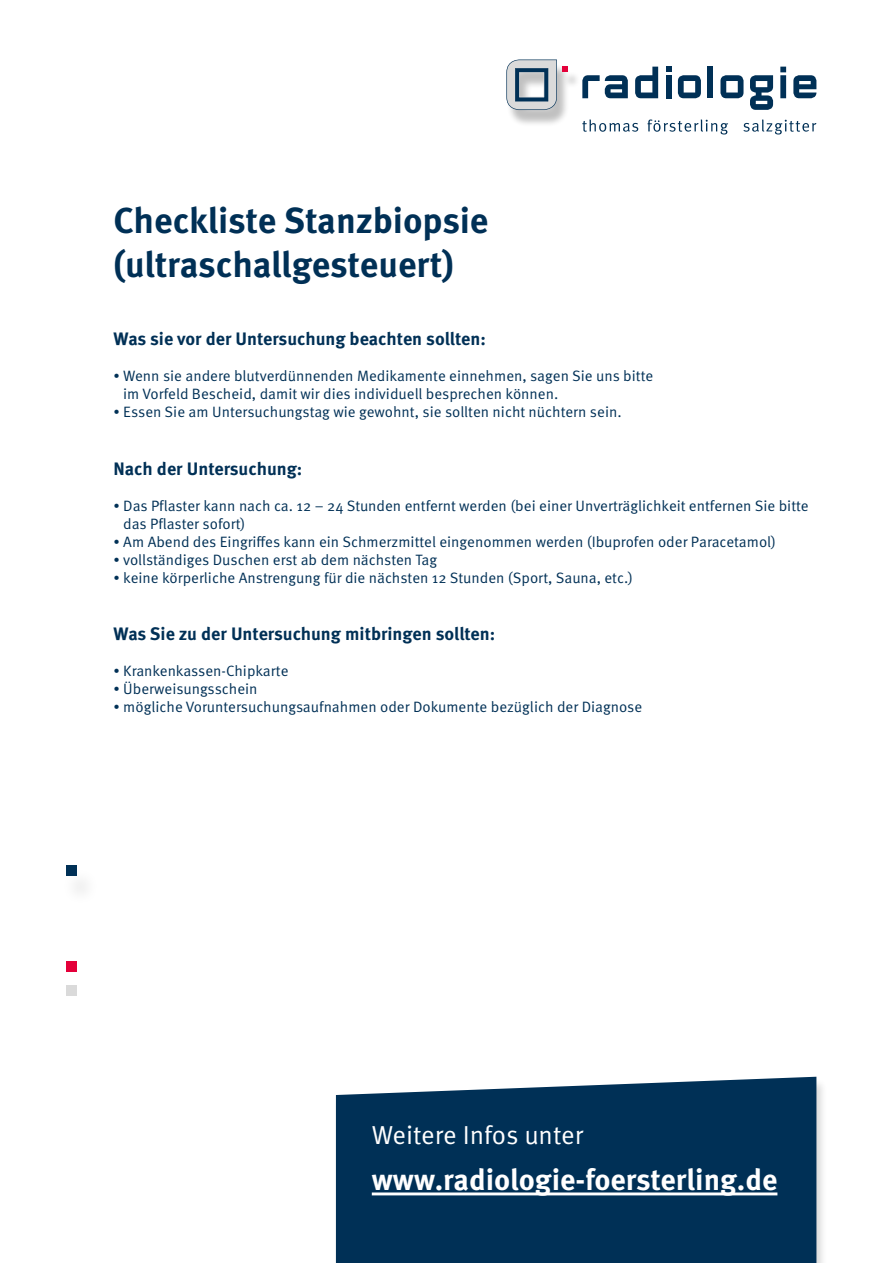
<style>
.page{position:relative;width:893px;height:1263px;background:#fff}
.page>*{position:absolute;margin:0;border:0;box-sizing:border-box;transform-origin:0 0}
.t1{font:700 36px/43.2px "Meta Pro";letter-spacing:-.005em;color:#003056}
.t2{font:700 29.7px "Meta Pro";color:#fff}
.t3{font:26.1px "Meta Pro Norm";letter-spacing:-.005em;color:#fff}
.t4{font:700 18px "Meta Pro";color:#003056}
.t5{font:15px/18px "Meta Pro Norm";color:#003056}
.s1{font-family:"Meta Pro";font-weight:300}
</style>
<div class="page">
<div style="left:506px;top:64px;width:74px;height:63px;background:#000;opacity:.25"></div>
<svg style="left:506px;top:60px;width:62px;height:50px;background:#b3b9c1"></svg>
<svg style="left:635px;top:67px;width:23px;height:31px"></svg>
<div style="left:666px;top:75px;width:5px;height:23px;background:#003056"></div>
<svg style="left:666px;top:67px;width:5px;height:5px"></svg>
<svg style="left:678px;top:75px;width:23px;height:23px"></svg>
<div style="left:707px;top:67px;width:6px;height:31px;background:#003056"></div>
<svg style="left:720px;top:75px;width:24px;height:23px"></svg>
<svg style="left:780px;top:67px;width:6px;height:31px"></svg>
<svg style="left:582px;top:75px;width:46px;height:23px"></svg>
<svg style="left:750px;top:75px;width:23px;height:35px"></svg>
<svg style="left:793px;top:75px;width:23px;height:23px"></svg>
<svg style="left:582px;top:119px;width:56px;height:13px"></svg>
<svg style="left:647px;top:119px;width:81px;height:16px"></svg>
<svg style="left:743px;top:119px;width:73px;height:16px"></svg>
<div style="left:66px;top:865px;width:11px;height:11px;background:#003056"></div>
<div style="left:66px;top:985px;width:11px;height:11px;background:#dadada"></div>
<div style="left:66px;top:961px;width:11px;height:11px;background:#e4003a"></div>
<div style="left:333px;top:1078px;width:495px;height:185px;background:#000;opacity:.15"></div>
<div style="left:336px;top:1077px;width:480px;height:186px;background:#003056"></div>
<hr style="left:372px;top:1192px;width:405px;height:3px;background:#fff">
<h1 class="t1" style="left:113px;top:197px;width:376px">Checkliste Stanzbiopsie (ultraschallgesteuert)</h1>
<p class="t4" style="left:113px;top:325px;width:374px">Was sie vor der Untersuchung beachten sollten:</p>
<p class="t5" style="left:123px;top:366px;width:532px;text-indent:-10px"><span class="s1">•</span> Wenn sie andere blutverdünnenden Medikamente einnehmen, sagen Sie uns bitte im Vorfeld Bescheid, damit wir dies individuell besprechen können.</p>
<p class="t5" style="left:113px;top:402px;width:510px"><span class="s1">•</span> Essen Sie am Untersuchungstag wie gewohnt, sie sollten nicht nüchtern sein.</p>
<p class="t4" style="left:113px;top:454px;width:190px">Nach der Untersuchung:</p>
<p class="t5" style="left:123px;top:495px;width:687px;text-indent:-10px"><span class="s1">•</span> Das Pflaster kann nach ca. 12 – 24 Stunden entfernt werden (bei einer Unverträglichkeit entfernen Sie bitte das Pflaster sofort)</p>
<p class="t5" style="left:113px;top:531px;width:664px"><span class="s1">•</span> Am Abend des Eingriffes kann ein Schmerzmittel eingenommen werden (Ibuprofen oder Paracetamol)</p>
<p class="t5" style="left:113px;top:549px;width:325px"><span class="s1">•</span> vollständiges Duschen erst ab dem nächsten Tag</p>
<p class="t5" style="left:113px;top:567px;width:521px"><span class="s1">•</span> keine körperliche Anstrengung für die nächsten 12 Stunden (Sport, Sauna, etc.)</p>
<p class="t4" style="left:113px;top:620px;width:383px">Was Sie zu der Untersuchung mitbringen sollten:</p>
<p class="t5" style="left:113px;top:661px;width:177px"><span class="s1">•</span> Krankenkassen-Chipkarte</p>
<p class="t5" style="left:113px;top:679px;width:146px"><span class="s1">•</span> Überweisungsschein</p>
<p class="t5" style="left:113px;top:697px;width:530px"><span class="s1">•</span> mögliche Voruntersuchungsaufnahmen oder Dokumente bezüglich der Diagnose</p>
<h3 class="t3" style="left:372px;top:1115px;width:213px">Weitere Infos unter</h3>
<h2 class="t2" style="left:372px;top:1157px;width:407px">www.radiologie-foersterling.de</h2>
</div>
